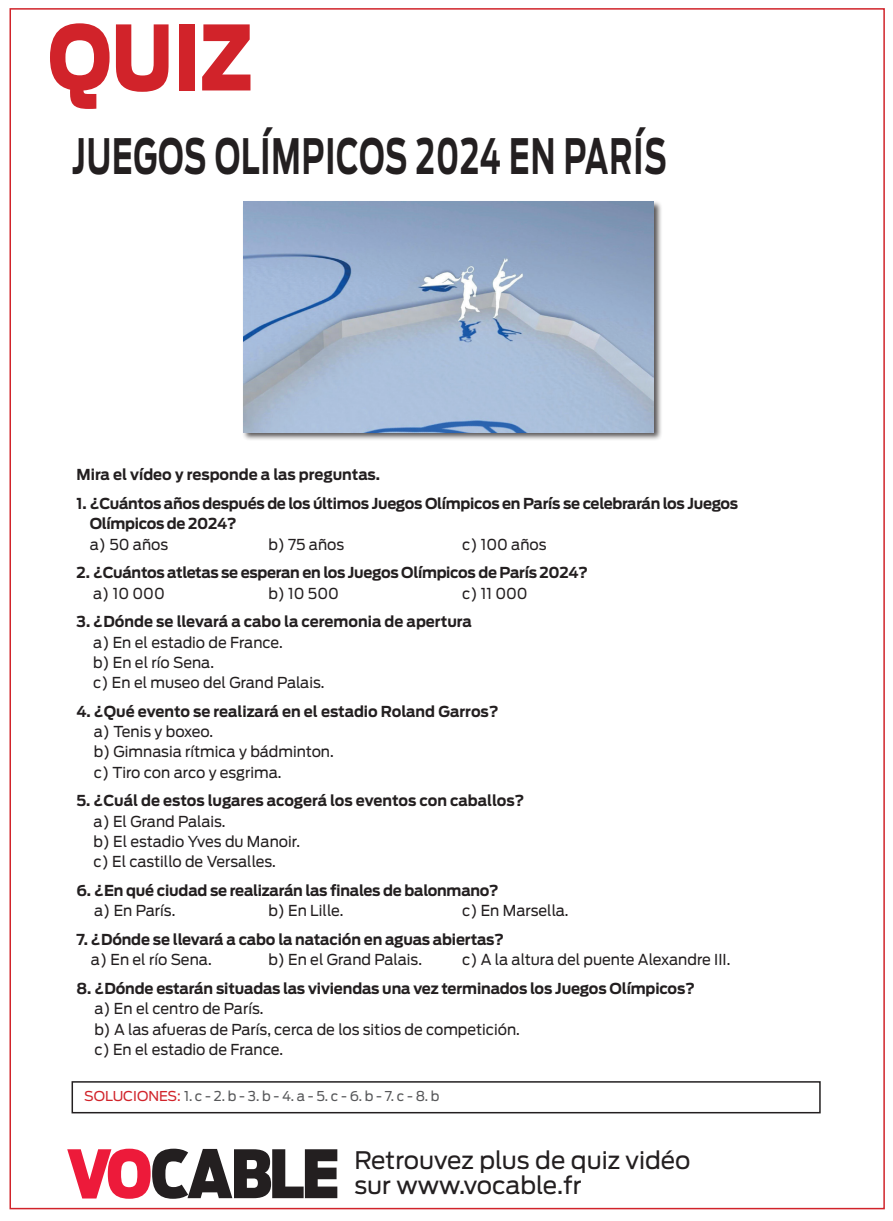
<style>
.page{position:relative;width:893px;height:1221px;background:#fff}
.page>*{position:absolute;margin:0;border:0;box-sizing:border-box;transform-origin:0 0}
.t1{font:900 89.1px "Antenna";color:#d1232a;scale:.83 1}
.t2{font:700 48.45px "Antenna";letter-spacing:.03em;color:#231f20;scale:.62 1}
.t3{font:24px/25.5px "Antenna";color:#231f20}
.t4{font:700 15px/20.2px "Antenna";letter-spacing:-.015em;color:#231f20}
.t5{font:15px/20.2px "Antenna";color:#231f20}
.t6{font:13.5px "Antenna";color:#57585a}
.s1{color:#d1232a}
</style>
<div class="page">
<svg style="left:67px;top:1148px;width:270px;height:50px"></svg>
<div style="left:72px;top:1081px;width:749px;height:32px;border:2px solid #231f20"></div>
<div style="left:242px;top:200px;width:421px;height:241px;background:#231f20;opacity:.75"></div>
<img style="left:243px;top:201px;width:411px;height:231px">
<h1 class="t1" style="left:48px;top:5px;width:248px">QUIZ</h1>
<h2 class="t2" style="left:72px;top:127px;width:960px">JUEGOS OLÍMPICOS 2024 EN PARÍS</h2>
<p class="t4" style="left:77px;top:464px;width:305px">Mira el vídeo y responde a las preguntas.</p>
<p class="t4" style="left:90px;top:493px;width:650px;text-indent:-13px">1. ¿Cuántos años después de los últimos Juegos Olímpicos en París se celebrarán los Juegos<br>Olímpicos de 2024?</p>
<p class="t5" style="left:90px;top:534px;width:80px">a) 50 años</p>
<p class="t5" style="left:269px;top:534px;width:77px">b) 75 años</p>
<p class="t5" style="left:462px;top:534px;width:86px">c) 100 años</p>
<p class="t4" style="left:77px;top:562px;width:513px">2. ¿Cuántos atletas se esperan en los Juegos Olímpicos de París 2024?</p>
<p class="t5" style="left:93px;top:583px;width:73px">a) 10 000</p>
<p class="t5" style="left:269px;top:583px;width:72px">b) 10 500</p>
<p class="t5" style="left:462px;top:583px;width:67px">c) 11 000</p>
<p class="t4" style="left:77px;top:611px;width:397px">3. ¿Dónde se llevará a cabo la ceremonia de apertura</p>
<p class="t5" style="left:93px;top:632px;width:233px">a) En el estadio de France.<br>b) En el río Sena.<br>c) En el museo del Grand Palais.</p>
<p class="t4" style="left:77px;top:701px;width:424px">4. ¿Qué evento se realizará en el estadio Roland Garros?</p>
<p class="t5" style="left:94px;top:721px;width:241px">a) Tenis y boxeo.<br>b) Gimnasia rítmica y bádminton. c) Tiro con arco y esgrima.</p>
<p class="t4" style="left:77px;top:790px;width:449px">5. ¿Cuál de estos lugares acogerá los eventos con caballos?</p>
<p class="t5" style="left:94px;top:811px;width:208px">a) El Grand Palais.<br>b) El estadio Yves du Manoir. c) El castillo de Versalles.</p>
<p class="t4" style="left:77px;top:880px;width:424px">6. ¿En qué ciudad se realizarán las finales de balonmano?</p>
<p class="t5" style="left:94px;top:900px;width:83px">a) En París.</p>
<p class="t5" style="left:269px;top:900px;width:76px">b) En Lille.</p>
<p class="t5" style="left:462px;top:900px;width:108px">c) En Marsella.</p>
<p class="t4" style="left:77px;top:929px;width:429px">7. ¿Dónde se llevará a cabo la natación en aguas abiertas?</p>
<p class="t5" style="left:91px;top:949px;width:122px">a) En el río Sena.</p>
<p class="t5" style="left:269px;top:949px;width:155px">b) En el Grand Palais.</p>
<p class="t5" style="left:462px;top:949px;width:270px">c) A la altura del puente Alexandre III.</p>
<p class="t4" style="left:77px;top:978px;width:620px">8. ¿Dónde estarán situadas las viviendas una vez terminados los Juegos Olímpicos?</p>
<p class="t5" style="left:94px;top:998px;width:427px">a) En el centro de París.<br>b) A las afueras de París, cerca de los sitios de competición. c) En el estadio de France.</p>
<p class="t6" style="left:84px;top:1087px;width:357px"><span class="s1">SOLUCIONES:</span> 1. c - 2. b - 3. b - 4. a - 5. c - 6. b - 7. c - 8. b</p>
<h3 class="t3" style="left:354px;top:1147px;width:338px">Retrouvez plus de quiz vidéo sur www.vocable.fr</h3>
</div>
